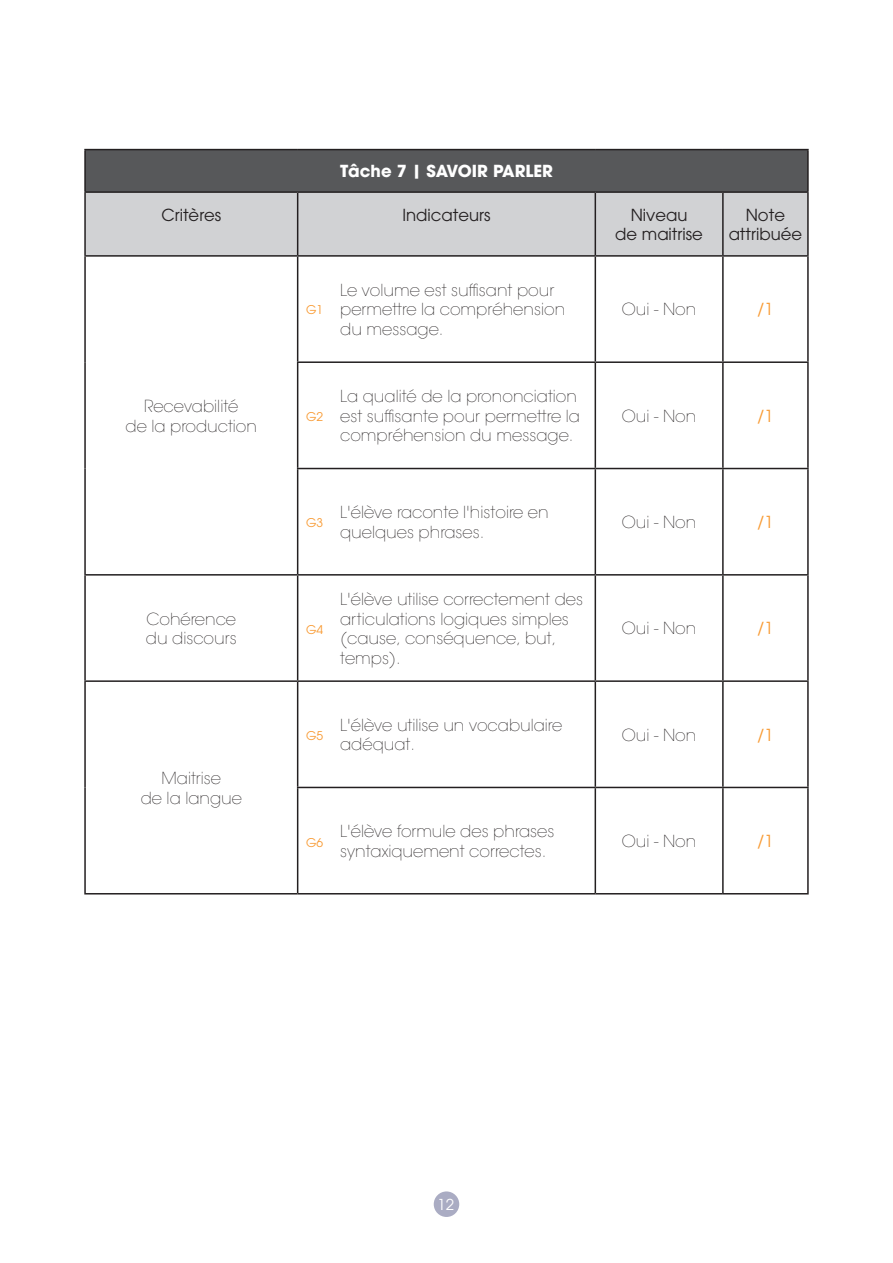
<style>
.page{position:relative;width:893px;height:1263px;background:#fff}
.page>*{position:absolute;margin:0;border:0;box-sizing:border-box;transform-origin:0 0}
.TEXTE{font:200 16.5px/19.5px "Avant Garde";color:#231f20}
.t1{font:16.5px/19.5px "Avant Garde";color:#231f20;text-align:center}
.t2{font:700 16.5px "Avant Garde";color:#fff}
.TEXTE-2{font:16.5px "Avant Garde";color:#f89931}
.t3{font:15px "Avant Garde";color:#fff}
.t4{font:12px "Avant Garde";color:#f89931}
</style>
<div class="page">
<div style="left:434px;top:1191px;width:25px;height:26px;background:#aaacc3;border-radius:50%"></div>
<div style="left:85px;top:150px;width:723px;height:42px;background:#57585a"></div>
<div style="left:86px;top:193px;width:721px;height:62px;background:#d1d2d4"></div>
<hr style="left:84px;top:150px;width:2px;height:41px;background:#231f20">
<hr style="left:84px;top:193px;width:2px;height:62px;background:#231f20">
<hr style="left:84px;top:257px;width:2px;height:105px;background:#231f20">
<hr style="left:84px;top:362px;width:2px;height:106px;background:#231f20">
<hr style="left:84px;top:468px;width:2px;height:106px;background:#231f20">
<hr style="left:84px;top:576px;width:2px;height:104px;background:#231f20">
<hr style="left:84px;top:682px;width:2px;height:105px;background:#231f20">
<hr style="left:84px;top:787px;width:2px;height:106px;background:#231f20">
<hr style="left:84px;top:149px;width:214px;height:1px;background:#231f20">
<hr style="left:298px;top:149px;width:297px;height:1px;background:#231f20">
<hr style="left:595px;top:149px;width:128px;height:1px;background:#231f20">
<hr style="left:723px;top:149px;width:86px;height:1px;background:#231f20">
<hr style="left:84px;top:191px;width:214px;height:2px;background:#231f20">
<hr style="left:298px;top:191px;width:297px;height:2px;background:#231f20">
<hr style="left:595px;top:191px;width:128px;height:2px;background:#231f20">
<hr style="left:84px;top:255px;width:214px;height:2px;background:#231f20">
<hr style="left:298px;top:255px;width:297px;height:2px;background:#231f20">
<hr style="left:595px;top:255px;width:128px;height:2px;background:#231f20">
<hr style="left:297px;top:361px;width:298px;height:2px;background:#231f20">
<hr style="left:595px;top:361px;width:128px;height:2px;background:#231f20">
<hr style="left:297px;top:468px;width:298px;height:1px;background:#231f20">
<hr style="left:595px;top:468px;width:128px;height:1px;background:#231f20">
<hr style="left:84px;top:574px;width:214px;height:2px;background:#231f20">
<hr style="left:298px;top:574px;width:297px;height:2px;background:#231f20">
<hr style="left:595px;top:574px;width:128px;height:2px;background:#231f20">
<hr style="left:84px;top:680px;width:214px;height:2px;background:#231f20">
<hr style="left:298px;top:680px;width:297px;height:2px;background:#231f20">
<hr style="left:595px;top:680px;width:128px;height:2px;background:#231f20">
<hr style="left:297px;top:787px;width:298px;height:1px;background:#231f20">
<hr style="left:595px;top:787px;width:128px;height:1px;background:#231f20">
<hr style="left:84px;top:893px;width:214px;height:1px;background:#231f20">
<hr style="left:298px;top:893px;width:297px;height:1px;background:#231f20">
<hr style="left:595px;top:893px;width:128px;height:1px;background:#231f20">
<hr style="left:297px;top:193px;width:1px;height:62px;background:#231f20">
<hr style="left:595px;top:193px;width:1px;height:62px;background:#231f20">
<hr style="left:722px;top:193px;width:2px;height:62px;background:#231f20">
<hr style="left:297px;top:257px;width:1px;height:104px;background:#231f20">
<hr style="left:595px;top:257px;width:1px;height:104px;background:#231f20">
<hr style="left:722px;top:257px;width:2px;height:104px;background:#231f20">
<hr style="left:297px;top:363px;width:1px;height:105px;background:#231f20">
<hr style="left:595px;top:363px;width:1px;height:105px;background:#231f20">
<hr style="left:722px;top:363px;width:2px;height:105px;background:#231f20">
<hr style="left:297px;top:469px;width:1px;height:105px;background:#231f20">
<hr style="left:595px;top:469px;width:1px;height:105px;background:#231f20">
<hr style="left:722px;top:469px;width:2px;height:105px;background:#231f20">
<hr style="left:297px;top:576px;width:1px;height:104px;background:#231f20">
<hr style="left:595px;top:576px;width:1px;height:104px;background:#231f20">
<hr style="left:722px;top:576px;width:2px;height:104px;background:#231f20">
<hr style="left:297px;top:682px;width:1px;height:105px;background:#231f20">
<hr style="left:595px;top:682px;width:1px;height:105px;background:#231f20">
<hr style="left:722px;top:682px;width:2px;height:105px;background:#231f20">
<hr style="left:297px;top:788px;width:1px;height:105px;background:#231f20">
<hr style="left:595px;top:788px;width:1px;height:105px;background:#231f20">
<hr style="left:722px;top:788px;width:2px;height:105px;background:#231f20">
<hr style="left:723px;top:191px;width:86px;height:2px;background:#231f20">
<hr style="left:807px;top:150px;width:2px;height:41px;background:#231f20">
<hr style="left:807px;top:193px;width:2px;height:62px;background:#231f20">
<hr style="left:807px;top:257px;width:2px;height:104px;background:#231f20">
<hr style="left:807px;top:363px;width:2px;height:105px;background:#231f20">
<hr style="left:807px;top:469px;width:2px;height:105px;background:#231f20">
<hr style="left:807px;top:576px;width:2px;height:104px;background:#231f20">
<hr style="left:807px;top:682px;width:2px;height:105px;background:#231f20">
<hr style="left:807px;top:788px;width:2px;height:105px;background:#231f20">
<hr style="left:723px;top:255px;width:86px;height:2px;background:#231f20">
<hr style="left:723px;top:361px;width:86px;height:2px;background:#231f20">
<hr style="left:723px;top:468px;width:86px;height:1px;background:#231f20">
<hr style="left:723px;top:574px;width:86px;height:2px;background:#231f20">
<hr style="left:723px;top:680px;width:86px;height:2px;background:#231f20">
<hr style="left:723px;top:787px;width:86px;height:1px;background:#231f20">
<hr style="left:723px;top:893px;width:86px;height:1px;background:#231f20">
<p class="t2" style="left:340px;top:161px;width:214px">Tâche 7 | SAVOIR PARLER</p>
<p class="t1" style="left:161px;top:205px;width:62px">Critères</p>
<p class="t1" style="left:402px;top:205px;width:90px">Indicateurs</p>
<p class="t1" style="left:615px;top:205px;width:89px">Niveau<br>de maitrise</p>
<p class="t1" style="left:729px;top:205px;width:75px">Note attribuée</p>
<p class="TEXTE" style="left:144px;top:397px;width:96px">Recevabilité</p>
<p class="TEXTE" style="left:126px;top:416px;width:133px">de la production</p>
<p class="TEXTE" style="left:146px;top:609px;width:91px">Cohérence</p>
<p class="TEXTE" style="left:146px;top:629px;width:92px">du discours</p>
<p class="TEXTE" style="left:161px;top:769px;width:61px">Maitrise</p>
<p class="TEXTE" style="left:141px;top:788px;width:103px">de la langue</p>
<p class="t4" style="left:306px;top:303px;width:19px">G1</p>
<p class="TEXTE" style="left:340px;top:281px;width:227px">Le volume est suffisant pour permettre la compréhension du message.</p>
<p class="t4" style="left:306px;top:409px;width:19px">G2</p>
<p class="TEXTE" style="left:340px;top:387px;width:241px">La qualité de la prononciation est suffisante pour permettre la compréhension du message.</p>
<p class="TEXTE" style="left:622px;top:300px;width:76px">Oui - Non</p>
<p class="TEXTE-2" style="left:757px;top:300px;width:18px">/1</p>
<p class="TEXTE" style="left:622px;top:406px;width:76px">Oui - Non</p>
<p class="TEXTE-2" style="left:757px;top:406px;width:18px">/1</p>
<p class="t4" style="left:306px;top:516px;width:19px">G3</p>
<p class="TEXTE" style="left:340px;top:503px;width:210px">L'élève raconte l'histoire en quelques phrases.</p>
<p class="TEXTE" style="left:622px;top:513px;width:76px">Oui - Non</p>
<p class="TEXTE-2" style="left:757px;top:512px;width:18px">/1</p>
<p class="t4" style="left:306px;top:622px;width:19px">G4</p>
<p class="TEXTE" style="left:340px;top:590px;width:244px">L'élève utilise correctement des articulations logiques simples (cause, conséquence, but, temps).</p>
<p class="TEXTE" style="left:622px;top:619px;width:76px">Oui - Non</p>
<p class="TEXTE-2" style="left:757px;top:619px;width:18px">/1</p>
<p class="t4" style="left:306px;top:729px;width:19px">G5</p>
<p class="TEXTE" style="left:340px;top:716px;width:224px">L'élève utilise un vocabulaire adéquat.</p>
<p class="TEXTE" style="left:622px;top:725px;width:76px">Oui - Non</p>
<p class="TEXTE-2" style="left:757px;top:725px;width:18px">/1</p>
<p class="t4" style="left:306px;top:835px;width:19px">G6</p>
<p class="TEXTE" style="left:340px;top:822px;width:216px">L'élève formule des phrases syntaxiquement correctes.</p>
<p class="TEXTE" style="left:622px;top:832px;width:76px">Oui - Non</p>
<p class="TEXTE-2" style="left:757px;top:831px;width:18px">/1</p>
<p class="t3" style="left:437px;top:1196px;width:18px">12</p>
</div>
